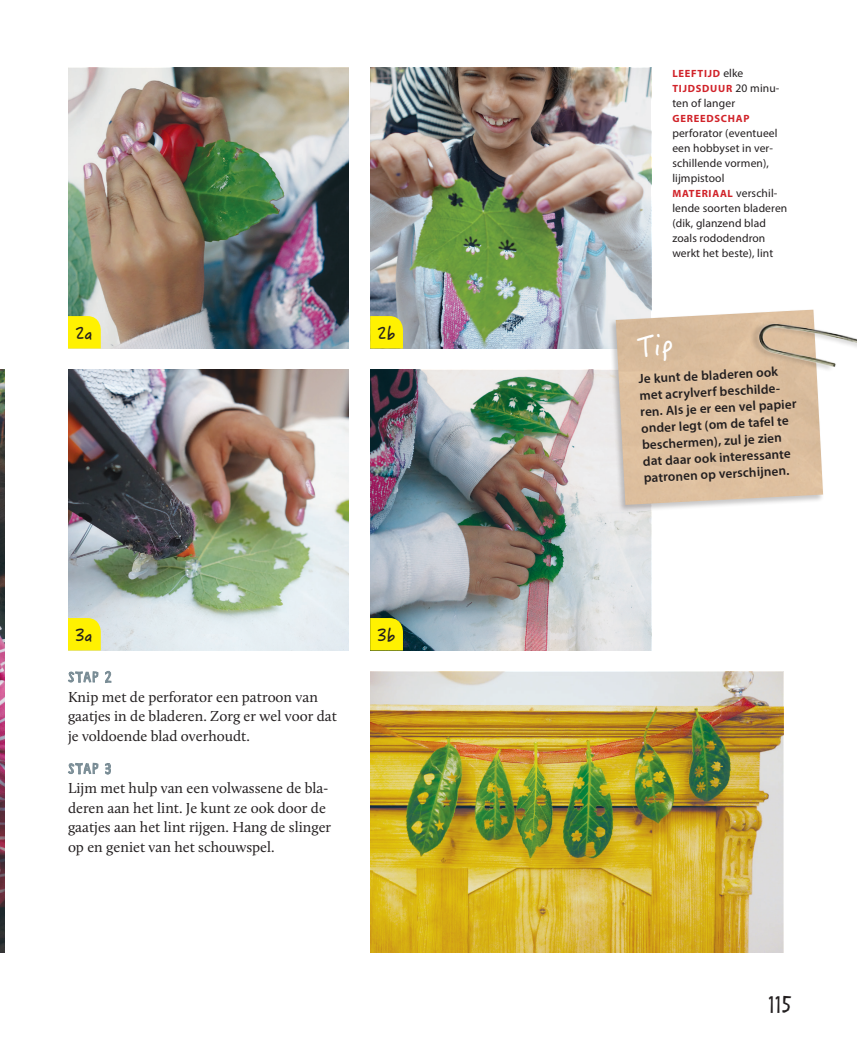
<style>
.page{position:relative;width:857px;height:1041px;background:#fff}
.page>*{position:absolute;margin:0;border:0;box-sizing:border-box;transform-origin:0 0}
.t1{font:21px "Ritaglio";color:#231f20}
.t2{font:18px "Hanzi Pen SC W5";letter-spacing:-.05em;color:#231f20}
.t3{font:15px/19.5px "Calluna";color:#231f20}
.t4{font:13.5px "Ritaglio";letter-spacing:.05em;color:#798c95}
.t5{font:600 13.2px/16.5px "Myriad Pro";color:#231f20}
.t6{font:11.55px/15px "Myriad Pro";letter-spacing:.01em;color:#231f20}
.t7{font:700 10.5px/15px "Myriad Pro";letter-spacing:.07em;color:#d1232a}
.s1{font-weight:400;font-size:11.55px;color:#231f20}
</style>
<div class="page">
<img style="left:0;top:370px;width:4px;height:582px">
<svg style="left:68px;top:671px;width:31px;height:12px"></svg>
<svg style="left:105px;top:670px;width:7px;height:13px"></svg>
<svg style="left:68px;top:762px;width:31px;height:12px"></svg>
<svg style="left:105px;top:763px;width:6px;height:12px"></svg>
<img style="left:370px;top:672px;width:412px;height:280px">
<img style="left:68px;top:68px;width:281px;height:280px">
<img style="left:370px;top:68px;width:280px;height:280px">
<img style="left:68px;top:370px;width:281px;height:280px">
<img style="left:370px;top:370px;width:280px;height:280px">
<svg style="left:68px;top:316px;width:33px;height:32px"></svg>
<svg style="left:370px;top:316px;width:33px;height:32px"></svg>
<svg style="left:68px;top:618px;width:33px;height:32px"></svg>
<svg style="left:370px;top:618px;width:33px;height:32px"></svg>
<div style="left:608px;top:308px;width:216px;height:204px;background:#231f20;opacity:.25"></div>
<img style="left:615px;top:310px;width:207px;height:195px">
<img style="left:748px;top:314px;width:108px;height:65px">
<svg style="left:636px;top:333px;width:36px;height:28px"></svg>
<p class="t2" style="left:74px;top:322px;width:20px">2a</p>
<p class="t2" style="left:376px;top:322px;width:20px">2b</p>
<p class="t2" style="left:74px;top:624px;width:20px">3a</p>
<p class="t2" style="left:376px;top:624px;width:20px">3b</p>
<p class="t4" style="left:68px;top:669px;width:45px">Stap 2</p>
<p class="t3" style="left:68px;top:686px;width:270px">Knip met de perforator een patroon van gaatjes in de bladeren. Zorg er wel voor dat je voldoende blad overhoudt.</p>
<p class="t4" style="left:68px;top:760px;width:45px">Stap 3</p>
<p class="t3" style="left:68px;top:778px;width:264px">Lijm met hulp van een volwassene de bla&shy;deren aan het lint. Je kunt ze ook door de gaatjes aan het lint rijgen. Hang de slinger op en geniet van het schouwspel.</p>
<p class="t7" style="left:672px;top:65px;width:108px">LEEFTIJD <span class="s1">elke<br></span>TIJDSDUUR <span class="s1">20 minu-</span></p>
<p class="t6" style="left:672px;top:95px;width:64px">ten of langer</p>
<p class="t7" style="left:672px;top:110px;width:79px">GEREEDSCHAP</p>
<p class="t6" style="left:672px;top:125px;width:107px">perforator (eventueel een hobbyset in ver&shy;schillende vormen), lijmpistool</p>
<p class="t7" style="left:672px;top:185px;width:106px">MATERIAAL <span class="s1">verschil-</span></p>
<p class="t6" style="left:672px;top:200px;width:116px">lende soorten bladeren (dik, glanzend blad zoals rododendron werkt het beste), lint</p>
<p class="t5" style="left:638px;top:370px;width:158px;rotate:-3deg">Je kunt de bladeren ook met acrylverf beschilde&shy;ren. Als je er een vel papier onder legt (om de tafel te beschermen), zul je zien dat daar ook interessante patronen op verschijnen.</p>
<h1 class="t1" style="left:767px;top:992px;width:25px">115</h1>
</div>
